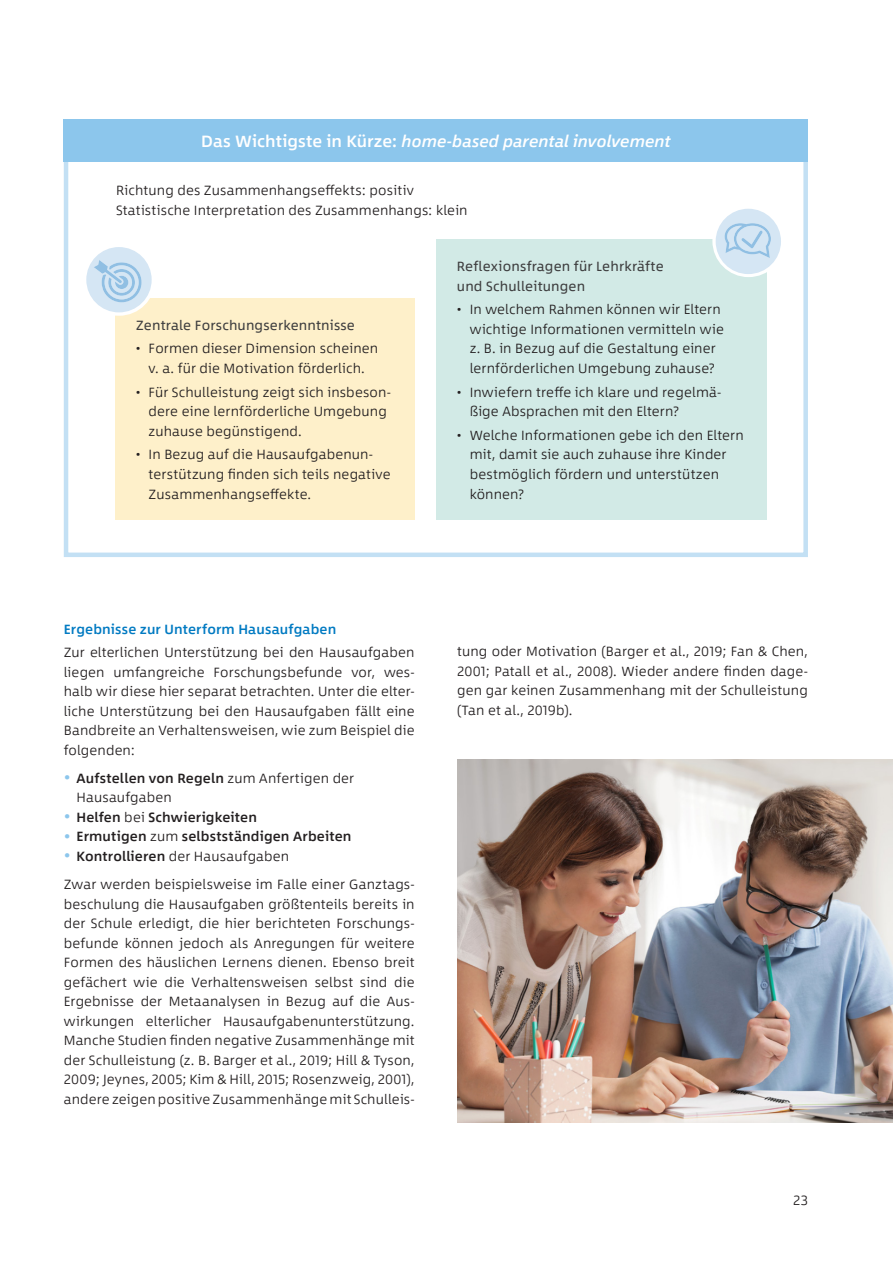
<style>
.page{position:relative;width:893px;height:1263px;background:#fff}
.page>*{position:absolute;margin:0;border:0;box-sizing:border-box;transform-origin:0 0}
.Zwischenüberschrift{font:italic 500 16.5px "Between 1";color:#fff}
.fließtext_schwarz{font:300 13.5px/19.5px "Between 1";letter-spacing:.01em;color:#231f20;text-align:justify}
.AUFZÄHLUNG{font:300 13.5px/19.5px "Between 1";letter-spacing:.01em;color:#231f20}
.AUFZÄHLUNG-2{font:13.5px/19.5px "Between 1";letter-spacing:.015em;color:#3e3e3f}
.AUFZÄHLUNG-3{font:500 13.5px "Between 1";letter-spacing:.015em;color:#231f20}
.Zwischenüberschrift-2{font:500 13.5px "Between 1";letter-spacing:.015em;color:#007ac2}
.s1{font-style:normal}
.s2{font-size:19.5px;color:#8cc6ec}
.s3{font-weight:500}
.s4{font-weight:300;font-size:19.5px;color:#8cc6ec}
.s5{font-weight:300}
</style>
<div class="page">
<img style="left:457px;top:759px;width:436px;height:364px">
<div style="left:64px;top:119px;width:744px;height:438px;border:4px solid #c3e0f4"></div>
<div style="left:115px;top:298px;width:299px;height:222px;background:#fef0ca"></div>
<div style="left:436px;top:239px;width:330px;height:281px;background:#d2eae6"></div>
<div style="left:64px;top:119px;width:744px;height:43px;background:#8cc6ec"></div>
<div style="left:83px;top:243px;width:72px;height:73px;background:#fff;border-radius:50%"></div>
<svg style="left:86px;top:247px;width:66px;height:65px"></svg>
<div style="left:712px;top:205px;width:73px;height:72px;background:#fff;border-radius:50%"></div>
<svg style="left:716px;top:209px;width:65px;height:65px"></svg>
<p class="Zwischenüberschrift" style="left:201px;top:131px;width:471px"><span class="s1">Das Wichtigste in Kürze:</span> home-based parental involvement</p>
<p class="fließtext_schwarz" style="left:116px;top:181px;width:299px">Richtung des Zusammenhangseffekts: positiv</p>
<p class="fließtext_schwarz" style="left:116px;top:200px;width:353px">Statistische Interpretation des Zusammenhangs: klein</p>
<p class="AUFZÄHLUNG-2" style="left:136px;top:315px;width:221px">Zentrale Forschungserkenntnisse</p>
<p class="AUFZÄHLUNG" style="left:136px;top:339px;width:244px;text-align:center">• Formen dieser Dimension scheinen v. a. für die Motivation förderlich.</p>
<p class="AUFZÄHLUNG" style="left:149px;top:382px;width:244px;text-indent:-13px">• Für Schulleistung zeigt sich insbeson&shy;dere eine lernförderliche Umgebung zuhause begünstigend.</p>
<p class="AUFZÄHLUNG" style="left:149px;top:445px;width:243px;text-indent:-13px">• In Bezug auf die Hausaufgabenun&shy;terstützung finden sich teils negative<br>Zusammenhangseffekte.</p>
<p class="AUFZÄHLUNG-2" style="left:457px;top:257px;width:208px">Reflexionsfragen für Lehrkräfte und Schulleitungen</p>
<p class="AUFZÄHLUNG" style="left:470px;top:300px;width:256px;text-indent:-13px">• In welchem Rahmen können wir Eltern wichtige Informationen vermitteln wie z. B. in Bezug auf die Gestaltung einer lernförderlichen Umgebung zuhause?</p>
<p class="AUFZÄHLUNG" style="left:470px;top:382px;width:252px;text-indent:-13px">• Inwiefern treffe ich klare und regelmä&shy;ßige Absprachen mit den Eltern?</p>
<p class="AUFZÄHLUNG" style="left:470px;top:425px;width:276px;text-indent:-13px">• Welche Informationen gebe ich den Eltern mit, damit sie auch zuhause ihre Kinder bestmöglich fördern und unterstützen können?</p>
<p class="Zwischenüberschrift-2" style="left:64px;top:621px;width:274px">Ergebnisse zur Unterform Hausaufgaben</p>
<p class="fließtext_schwarz" style="left:64px;top:643px;width:352px">Zur elterlichen Unterstützung bei den Hausaufgaben liegen umfangreiche Forschungsbefunde vor, wes&shy;halb wir diese hier separat betrachten. Unter die elter&shy;liche Unterstützung bei den Hausaufgaben fällt eine Bandbreite an Verhaltensweisen, wie zum Beispiel die folgenden:</p>
<p class="AUFZÄHLUNG" style="left:77px;top:768px;width:279px;text-indent:-13px"><span class="s2">•</span> <span class="s3">Aufstellen von Regeln</span> zum Anfertigen der<br>Hausaufgaben</p>
<p class="AUFZÄHLUNG-3" style="left:64px;top:809px;width:195px"><span class="s4">•</span> Helfen <span class="s5">bei</span> Schwierigkeiten</p>
<p class="AUFZÄHLUNG-3" style="left:64px;top:828px;width:289px"><span class="s4">•</span> Ermutigen <span class="s5">zum</span> selbstständigen Arbeiten</p>
<p class="AUFZÄHLUNG" style="left:64px;top:846px;width:227px"><span class="s2">•</span> <span class="s3">Kontrollieren</span> der Hausaufgaben</p>
<p class="fließtext_schwarz" style="left:64px;top:874px;width:352px">Zwar werden beispielsweise im Falle einer Ganztags&shy;beschulung die Hausaufgaben größtenteils bereits in der Schule erledigt, die hier berichteten Forschungs&shy;befunde können jedoch als Anregungen für weitere Formen des häuslichen Lernens dienen. Ebenso breit gefächert wie die Verhaltensweisen selbst sind die Ergebnisse der Metaanalysen in Bezug auf die Aus&shy;wirkungen elterlicher Hausaufgabenunterstützung.<br>Manche Studien finden negative Zusammenhänge mit der Schulleistung (z. B. Barger et al., 2019; Hill &amp; Tyson, 2009; Jeynes, 2005; Kim &amp; Hill, 2015; Rosenzweig, 2001), andere zeigen positive Zusammenhänge mit Schulleis-</p>
<p class="fließtext_schwarz" style="left:457px;top:641px;width:352px">tung oder Motivation (Barger et al., 2019; Fan &amp; Chen, 2001; Patall et al., 2008). Wieder andere finden dage&shy;gen gar keinen Zusammenhang mit der Schulleistung (Tan et al., 2019b).</p>
<p class="fließtext_schwarz" style="left:793px;top:1191px;width:16px">23</p>
</div>
